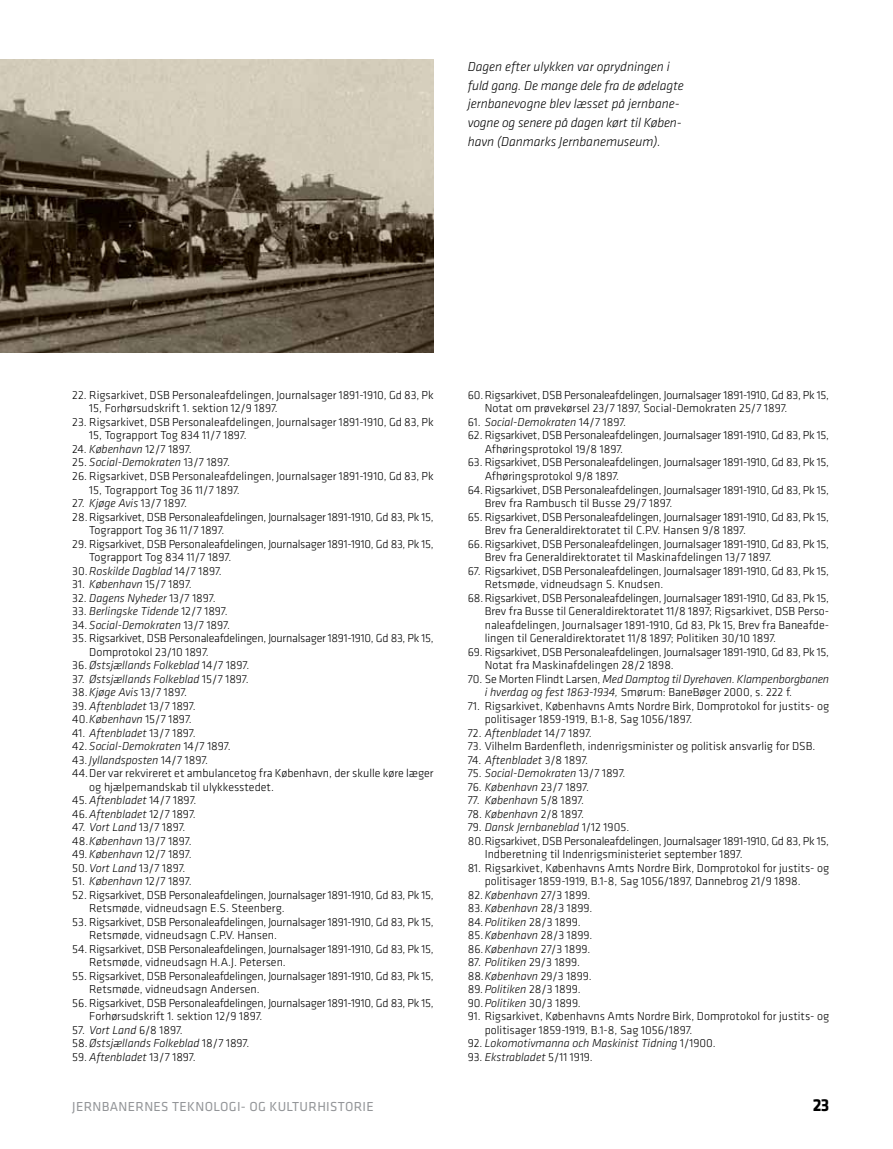
<style>
.page{position:relative;width:893px;height:1149px;background:#fff}
.page>*{position:absolute;margin:0;border:0;box-sizing:border-box;transform-origin:0 0}
.t1{font:700 18px "Klavika";color:#000}
.t2{font:italic 300 13.5px/18.8px "Klavika";color:#000}
.t3{font:13.5px "Klavika";letter-spacing:.025em;color:#939598}
.t4{font:300 12px/13.5px "Klavika";letter-spacing:-.005em;color:#000}
.t5{font:italic 300 12px/13.5px "Klavika";color:#000}
.s1{font-style:italic}
.s2{font-style:normal}
</style>
<div class="page">
<img style="left:0;top:60px;width:434px;height:292px">
<p class="t2" style="left:468px;top:57px;width:217px">Dagen efter ulykken var oprydningen i fuld gang. De mange dele fra de ødelagte jernbanevogne blev læsset på jernbane&shy;vogne og senere på dagen kørt til Køben&shy;havn (Danmarks Jernbanemuseum).</p>
<p class="t4" style="left:89px;top:388px;width:346px;text-indent:-17px">22. Rigsarkivet, DSB Personaleafdelingen, Journalsager 1891-1910, Gd 83, Pk<br>15, Forhørsudskrift 1. sektion 12/9 1897.</p>
<p class="t4" style="left:89px;top:415px;width:346px;text-indent:-17px">23. Rigsarkivet, DSB Personaleafdelingen, Journalsager 1891-1910, Gd 83, Pk<br>15, Tograpport Tog 834 11/7 1897.</p>
<p class="t4" style="left:72px;top:442px;width:121px">24. <span class="s1">København</span> 12/7 1897.</p>
<p class="t5" style="left:72px;top:455px;width:159px"><span class="s2">25.</span> Social-Demokraten <span class="s2">13/7 1897.</span></p>
<p class="t4" style="left:89px;top:469px;width:346px;text-indent:-17px">26. Rigsarkivet, DSB Personaleafdelingen, Journalsager 1891-1910, Gd 83, Pk<br>15, Tograpport Tog 36 11/7 1897.</p>
<p class="t4" style="left:72px;top:496px;width:116px">27. <span class="s1">Kjøge Avis</span> 13/7 1897.</p>
<p class="t4" style="left:89px;top:509px;width:346px;text-indent:-17px">28. Rigsarkivet, DSB Personaleafdelingen, Journalsager 1891-1910, Gd 83, Pk 15,<br>Tograpport Tog 36 11/7 1897.</p>
<p class="t4" style="left:72px;top:536px;width:363px">29. Rigsarkivet, DSB Personaleafdelingen, Journalsager 1891-1910, Gd 83, Pk 15,</p>
<p class="t4" style="left:89px;top:550px;width:143px">Tograpport Tog 834 11/7 1897.</p>
<p class="t5" style="left:72px;top:563px;width:151px"><span class="s2">30.</span>Roskilde Dagblad <span class="s2">14/7 1897.</span></p>
<p class="t4" style="left:72px;top:577px;width:121px">31. <span class="s1">København</span> 15/7 1897.</p>
<p class="t5" style="left:72px;top:590px;width:145px"><span class="s2">32.</span> Dagens Nyheder <span class="s2">13/7 1897.</span></p>
<p class="t5" style="left:72px;top:604px;width:157px"><span class="s2">33.</span> Berlingske Tidende <span class="s2">12/7 1897.</span></p>
<p class="t5" style="left:72px;top:617px;width:159px"><span class="s2">34.</span> Social-Demokraten <span class="s2">13/7 1897.</span></p>
<p class="t4" style="left:89px;top:631px;width:346px;text-indent:-17px">35. Rigsarkivet, DSB Personaleafdelingen, Journalsager 1891-1910, Gd 83, Pk 15,<br>Domprotokol 23/10 1897.</p>
<p class="t5" style="left:72px;top:658px;width:178px"><span class="s2">36.</span> Østsjællands Folkeblad <span class="s2">14/7 1897.</span></p>
<p class="t5" style="left:72px;top:671px;width:178px"><span class="s2">37.</span> Østsjællands Folkeblad <span class="s2">15/7 1897.<br>38.</span>Kjøge Avis <span class="s2">13/7 1897.</span></p>
<p class="t4" style="left:72px;top:698px;width:125px">39. <span class="s1">Aftenbladet</span> 13/7 1897.<br>40.<span class="s1">København</span> 15/7 1897.</p>
<p class="t4" style="left:72px;top:725px;width:125px">41. <span class="s1">Aftenbladet</span> 13/7 1897.</p>
<p class="t5" style="left:72px;top:739px;width:160px"><span class="s2">42.</span> Social-Demokraten <span class="s2">14/7 1897.</span></p>
<p class="t5" style="left:72px;top:752px;width:137px"><span class="s2">43.</span> Jyllandsposten <span class="s2">14/7 1897.</span></p>
<p class="t4" style="left:72px;top:766px;width:363px">44.Der var rekvireret et ambulancetog fra København, der skulle køre læger</p>
<p class="t4" style="left:89px;top:779px;width:186px">og hjælpemandskab til ulykkesstedet.</p>
<p class="t4" style="left:72px;top:793px;width:126px">45.<span class="s1">Aftenbladet</span> 14/7 1897.</p>
<p class="t4" style="left:72px;top:806px;width:125px">46.<span class="s1">Aftenbladet</span> 12/7 1897.</p>
<p class="t4" style="left:72px;top:820px;width:121px">47. <span class="s1">Vort Land</span> 13/7 1897.<br>48.<span class="s1">København</span> 13/7 1897.</p>
<p class="t4" style="left:72px;top:847px;width:121px">49. <span class="s1">København</span> 12/7 1897.<br>50.<span class="s1">Vort Land</span> 13/7 1897.</p>
<p class="t4" style="left:72px;top:874px;width:121px">51. <span class="s1">København</span> 12/7 1897.</p>
<p class="t4" style="left:89px;top:887px;width:346px;text-indent:-17px">52. Rigsarkivet, DSB Personaleafdelingen, Journalsager 1891-1910, Gd 83, Pk 15,<br>Retsmøde, vidneudsagn E.S. Steenberg.</p>
<p class="t4" style="left:89px;top:914px;width:346px;text-indent:-17px">53. Rigsarkivet, DSB Personaleafdelingen, Journalsager 1891-1910, Gd 83, Pk 15,<br>Retsmøde, vidneudsagn C.P.V. Hansen.</p>
<p class="t4" style="left:89px;top:941px;width:346px;text-indent:-17px">54. Rigsarkivet, DSB Personaleafdelingen, Journalsager 1891-1910, Gd 83, Pk 15,<br>Retsmøde, vidneudsagn H.A.J. Petersen.</p>
<p class="t4" style="left:89px;top:968px;width:346px;text-indent:-17px">55. Rigsarkivet, DSB Personaleafdelingen, Journalsager 1891-1910, Gd 83, Pk 15,<br>Retsmøde, vidneudsagn Andersen.</p>
<p class="t4" style="left:89px;top:995px;width:346px;text-indent:-17px">56. Rigsarkivet, DSB Personaleafdelingen, Journalsager 1891-1910, Gd 83, Pk 15,<br>Forhørsudskrift 1. sektion 12/9 1897.</p>
<p class="t5" style="left:72px;top:1022px;width:179px"><span class="s2">57.</span> Vort Land <span class="s2">6/8 1897.<br>58.</span>Østsjællands Folkeblad <span class="s2">18/7 1897.</span></p>
<p class="t4" style="left:72px;top:1049px;width:125px">59. <span class="s1">Aftenbladet</span> 13/7 1897.</p>
<p class="t4" style="left:485px;top:388px;width:346px;text-indent:-17px">60.Rigsarkivet, DSB Personaleafdelingen, Journalsager 1891-1910, Gd 83, Pk 15,<br>Notat om prøvekørsel 23/7 1897, Social-Demokraten 25/7 1897.</p>
<p class="t5" style="left:468px;top:415px;width:160px"><span class="s2">61.</span> Social-Demokraten <span class="s2">14/7 1897.</span></p>
<p class="t4" style="left:485px;top:428px;width:346px;text-indent:-17px">62. Rigsarkivet, DSB Personaleafdelingen, Journalsager 1891-1910, Gd 83, Pk 15,<br>Afhøringsprotokol 19/8 1897.</p>
<p class="t4" style="left:468px;top:455px;width:363px">63. Rigsarkivet, DSB Personaleafdelingen, Journalsager 1891-1910, Gd 83, Pk 15,</p>
<p class="t4" style="left:485px;top:469px;width:136px">Afhøringsprotokol 9/8 1897.</p>
<p class="t4" style="left:468px;top:482px;width:363px">64.Rigsarkivet, DSB Personaleafdelingen, Journalsager 1891-1910, Gd 83, Pk 15,</p>
<p class="t4" style="left:485px;top:496px;width:189px">Brev fra Rambusch til Busse 29/7 1897.</p>
<p class="t4" style="left:485px;top:509px;width:346px;text-indent:-17px">65. Rigsarkivet, DSB Personaleafdelingen, Journalsager 1891-1910, Gd 83, Pk 15,<br>Brev fra Generaldirektoratet til C.P.V. Hansen 9/8 1897.</p>
<p class="t4" style="left:485px;top:536px;width:346px;text-indent:-17px">66. Rigsarkivet, DSB Personaleafdelingen, Journalsager 1891-1910, Gd 83, Pk 15,<br>Brev fra Generaldirektoratet til Maskinafdelingen 13/7 1897.</p>
<p class="t4" style="left:468px;top:563px;width:363px">67. Rigsarkivet, DSB Personaleafdelingen, Journalsager 1891-1910, Gd 83, Pk 15,</p>
<p class="t4" style="left:485px;top:577px;width:180px">Retsmøde, vidneudsagn S. Knudsen.</p>
<p class="t4" style="left:468px;top:590px;width:363px">68.Rigsarkivet, DSB Personaleafdelingen, Journalsager 1891-1910, Gd 83, Pk 15,</p>
<p class="t4" style="left:485px;top:604px;width:346px">Brev fra Busse til Generaldirektoratet 11/8 1897; Rigsarkivet, DSB Perso-</p>
<p class="t4" style="left:485px;top:617px;width:346px">naleafdelingen, Journalsager 1891-1910, Gd 83, Pk 15, Brev fra Baneafde-</p>
<p class="t4" style="left:485px;top:631px;width:293px">lingen til Generaldirektoratet 11/8 1897; Politiken 30/10 1897.</p>
<p class="t4" style="left:485px;top:644px;width:346px;text-indent:-17px">69. Rigsarkivet, DSB Personaleafdelingen, Journalsager 1891-1910, Gd 83, Pk 15,<br>Notat fra Maskinafdelingen 28/2 1898.</p>
<p class="t5" style="left:485px;top:671px;width:346px;text-indent:-17px"><span class="s2">70. Se Morten Flindt Larsen,</span> Med Damptog til Dyrehaven. Klampenborgbanen i hverdag og fest 1863-1934, <span class="s2">Smørum: BaneBøger 2000, s. 222 f.</span></p>
<p class="t4" style="left:485px;top:698px;width:346px;text-indent:-17px">71. Rigsarkivet, Københavns Amts Nordre Birk, Domprotokol for justits- og politisager 1859-1919, B.1-8, Sag 1056/1897.</p>
<p class="t4" style="left:468px;top:725px;width:126px">72. <span class="s1">Aftenbladet</span> 14/7 1897.</p>
<p class="t4" style="left:468px;top:739px;width:349px">73. Vilhelm Bardenfleth, indenrigsminister og politisk ansvarlig for DSB.</p>
<p class="t4" style="left:468px;top:752px;width:122px">74. <span class="s1">Aftenbladet</span> 3/8 1897.</p>
<p class="t5" style="left:468px;top:766px;width:159px"><span class="s2">75.</span> Social-Demokraten <span class="s2">13/7 1897.</span></p>
<p class="t4" style="left:468px;top:779px;width:123px">76. <span class="s1">København</span> 23/7 1897.</p>
<p class="t4" style="left:468px;top:793px;width:118px">77. <span class="s1">København</span> 5/8 1897.</p>
<p class="t4" style="left:468px;top:806px;width:118px">78. <span class="s1">København</span> 2/8 1897.</p>
<p class="t5" style="left:468px;top:820px;width:163px"><span class="s2">79.</span> Dansk Jernbaneblad <span class="s2">1/12 1905.</span></p>
<p class="t4" style="left:468px;top:833px;width:363px">80.Rigsarkivet, DSB Personaleafdelingen, Journalsager 1891-1910, Gd 83, Pk 15,</p>
<p class="t4" style="left:485px;top:847px;width:259px">Indberetning til Indenrigsministeriet september 1897.</p>
<p class="t4" style="left:485px;top:860px;width:346px;text-indent:-17px">81. Rigsarkivet, Københavns Amts Nordre Birk, Domprotokol for justits- og politisager 1859-1919, B.1-8, Sag 1056/1897, Dannebrog 21/9 1898.</p>
<p class="t4" style="left:468px;top:887px;width:124px">82. <span class="s1">København</span> 27/3 1899.</p>
<p class="t4" style="left:468px;top:901px;width:126px">83. <span class="s1">København</span> 28/3 1899.<br>84.<span class="s1">Politiken</span> 28/3 1899.<br>85.<span class="s1">København</span> 28/3 1899.<br>86.<span class="s1">København</span> 27/3 1899.</p>
<p class="t4" style="left:468px;top:955px;width:126px">87. <span class="s1">Politiken</span> 29/3 1899.<br>88.<span class="s1">København</span> 29/3 1899.</p>
<p class="t4" style="left:468px;top:982px;width:115px">89. <span class="s1">Politiken</span> 28/3 1899.<br>90.<span class="s1">Politiken</span> 30/3 1899.</p>
<p class="t4" style="left:485px;top:1009px;width:346px;text-indent:-17px">91. Rigsarkivet, Københavns Amts Nordre Birk, Domprotokol for justits- og politisager 1859-1919, B.1-8, Sag 1056/1897.</p>
<p class="t5" style="left:468px;top:1036px;width:250px"><span class="s2">92.</span> Lokomotivmanna och Maskinist Tidning <span class="s2">1/1900.</span></p>
<p class="t4" style="left:468px;top:1049px;width:127px">93. <span class="s1">Ekstrabladet</span> 5/11 1919.</p>
<p class="t3" style="left:72px;top:1097px;width:303px">JERNBANERNES TEKNOLOGI- OG KULTURHISTORIE</p>
<h1 class="t1" style="left:813px;top:1092px;width:18px">23</h1>
</div>
